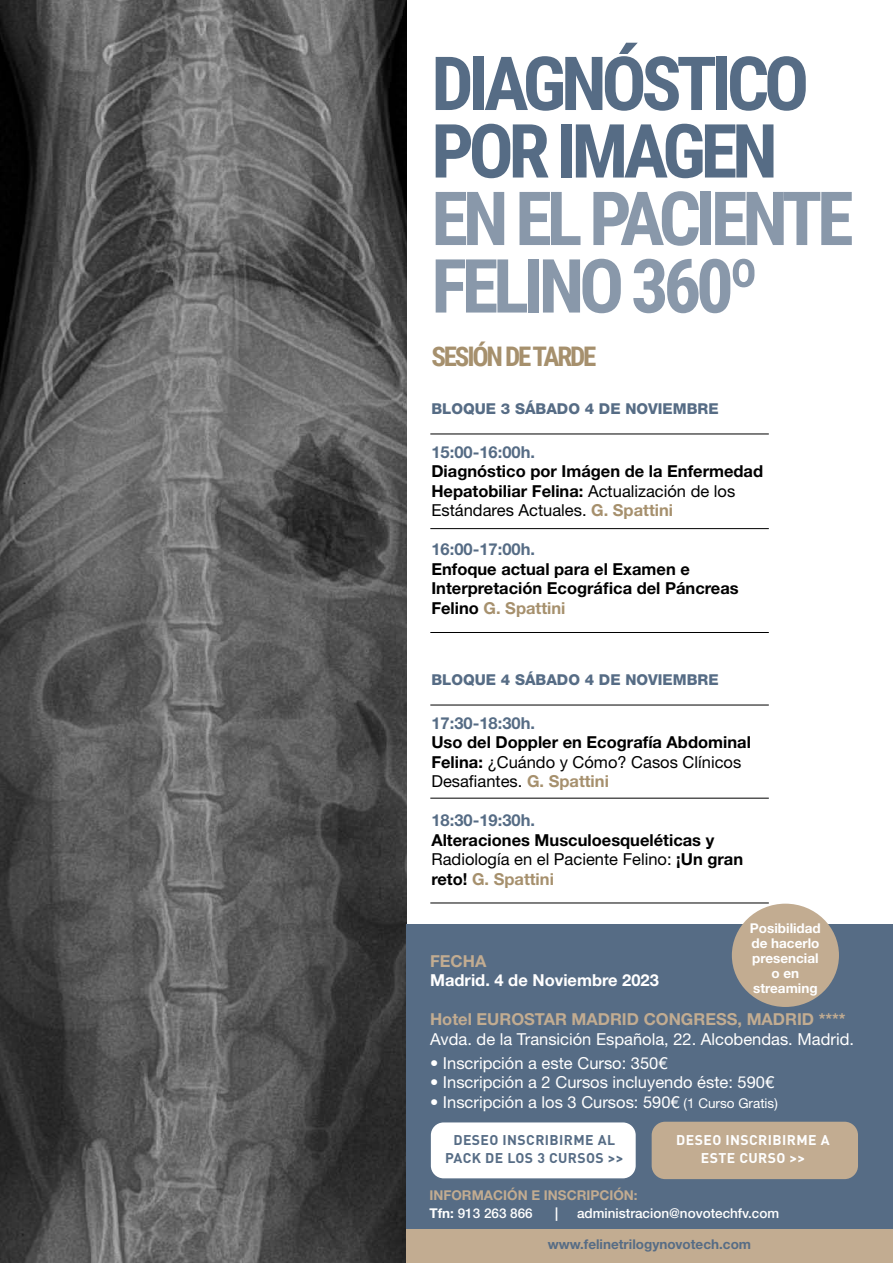
<style>
.page{position:relative;width:893px;height:1263px;background:#fff}
.page>*{position:absolute;margin:0;border:0;box-sizing:border-box;transform-origin:0 0}
.t1{font:700 74.7px/67.5px "Roboto Condensed";letter-spacing:-.07em;color:#8998aa}
.t2{font:700 74.7px/67.5px "Roboto Condensed";letter-spacing:-.07em;color:#566c85}
.t3{font:700 27px "Roboto Condensed";letter-spacing:-.08em;color:#a6906d}
.t4{font:700 16.5px/19.5px "Helvetica Neue LT Std";color:#000}
.t5{font:16.5px "Helvetica Neue LT Std";color:#fff}
.t6{font:700 16.5px "Helvetica Neue LT Std";color:#566c85}
.t7{font:700 16.5px "Helvetica Neue LT Std";color:#c2ac91}
.t8{font:700 16.5px "Helvetica Neue LT Std";color:#fff}
.t9{font:800 15px "Helvetica Neue LT Std";color:#566c85}
.t10{font:700 13.95px/17.9px "DIN Pro";letter-spacing:.03em;color:#566c85;text-align:center}
.t11{font:700 13.95px/17.9px "DIN Pro";letter-spacing:.03em;color:#fff;text-align:center}
.t12{font:700 13.5px/15px "Helvetica Neue LT Std";color:#fff;text-align:center}
.t13{font:700 13.5px/18px "Helvetica Neue LT Std";color:#c2ac91}
.t14{font:500 13.5px "Helvetica Neue LT Std";color:#fff}
.t15{font:700 13.5px "Helvetica Neue LT Std";color:#566c85}
.s1{font-weight:400}
.s2{color:#a6906d}
.s3{font-weight:700}
.s4{font-size:13.5px}
.s5{color:#fff}
.s6{font-weight:500;color:#fff}
</style>
<div class="page">
<img style="left:0;top:0;width:406px;height:1263px">
<hr style="left:430px;top:434px;width:339px;height:1px;background:#000">
<hr style="left:430px;top:632px;width:339px;height:1px;background:#000">
<hr style="left:430px;top:528px;width:339px;height:1px;background:#000">
<hr style="left:430px;top:705px;width:339px;height:1px;background:#000">
<hr style="left:430px;top:902px;width:339px;height:1px;background:#000">
<hr style="left:430px;top:798px;width:339px;height:1px;background:#000">
<div style="left:406px;top:924px;width:487px;height:87px;background:#566c85"></div>
<div style="left:406px;top:1011px;width:487px;height:252px;background:#566c85"></div>
<div style="left:430px;top:1122px;width:206px;height:57px;background:#fff;border-radius:13px"></div>
<div style="left:429px;top:1121px;width:208px;height:59px;border:2px solid #566c85;border-radius:13px"></div>
<div style="left:652px;top:1122px;width:206px;height:57px;background:#c2ac91;border-radius:13px"></div>
<div style="left:732px;top:904px;width:107px;height:103px;background:#c2ac91;border-radius:50%"></div>
<div style="left:406px;top:1230px;width:487px;height:33px;background:#c2ac91"></div>
<h1 class="t2" style="left:431px;top:47px;width:379px">DIAGNÓSTICO<br>POR IMAGEN</h1>
<h1 class="t1" style="left:431px;top:182px;width:424px">EN EL PACIENTE<br>FELINO 360º</h1>
<h2 class="t3" style="left:431px;top:338px;width:167px">SESIÓN DE TARDE</h2>
<p class="t9" style="left:431px;top:400px;width:289px">BLOQUE 3 SÁBADO 4 DE NOVIEMBRE</p>
<p class="t6" style="left:431px;top:442px;width:105px">15:00-16:00h.</p>
<p class="t4" style="left:431px;top:461px;width:333px">Diagnóstico por Imágen de la Enfermedad<br>Hepatobiliar Felina: <span class="s1">Actualización de los<br>Estándares Actuales.</span> <span class="s2">G. Spattini</span></p>
<p class="t6" style="left:431px;top:539px;width:105px">16:00-17:00h.</p>
<p class="t4" style="left:431px;top:559px;width:309px">Enfoque actual para el Examen e<br>Interpretación Ecográfica del Páncreas<br>Felino <span class="s2">G. Spattini</span></p>
<p class="t9" style="left:431px;top:671px;width:289px">BLOQUE 4 SÁBADO 4 DE NOVIEMBRE</p>
<p class="t6" style="left:431px;top:713px;width:105px">17:30-18:30h.</p>
<p class="t4" style="left:431px;top:732px;width:321px">Uso del Doppler en Ecografía Abdominal<br>Felina: <span class="s1">¿Cuándo y Cómo? Casos Clínicos<br>Desafiantes.</span> <span class="s2">G. Spattini</span></p>
<p class="t6" style="left:431px;top:810px;width:105px">18:30-19:30h.</p>
<p class="t4" style="left:431px;top:830px;width:313px">Alteraciones Musculoesqueléticas y<br><span class="s1">Radiología en el Paciente Felino:</span> ¡Un gran reto! <span class="s2">G. Spattini</span></p>
<p class="t12" style="left:750px;top:920px;width:72px">Posibilidad de hacerlo presencial o en streaming</p>
<p class="t7" style="left:430px;top:951px;width:58px">FECHA</p>
<p class="t8" style="left:430px;top:970px;width:230px">Madrid. 4 de Noviembre 2023</p>
<p class="t7" style="left:430px;top:1009px;width:417px">Hotel EUROSTAR MADRID CONGRESS, MADRID ****</p>
<p class="t5" style="left:430px;top:1029px;width:425px">Avda. de la Transición Española, 22. Alcobendas. Madrid.</p>
<p class="t5" style="left:430px;top:1053px;width:239px"><span class="s3">•</span> Inscripción a este Curso: 350€</p>
<p class="t5" style="left:430px;top:1072px;width:346px"><span class="s3">•</span> Inscripción a 2 Cursos incluyendo éste: 590€</p>
<p class="t5" style="left:430px;top:1092px;width:349px"><span class="s3">•</span> Inscripción a los 3 Cursos: 590€ <span class="s4">(1 Curso Gratis)</span></p>
<p class="t10" style="left:445px;top:1130px;width:180px">DESEO INSCRIBIRME AL<br>PACK DE LOS 3 CURSOS &gt;&gt;</p>
<p class="t11" style="left:676px;top:1130px;width:155px">DESEO INSCRIBIRME A<br>ESTE CURSO &gt;&gt;</p>
<p class="t13" style="left:429px;top:1185px;width:210px">INFORMACIÓN E INSCRIPCIÓN:<br><span class="s5">Tfn:</span> <span class="s6">913 263 866</span></p>
<p class="t12" style="left:555px;top:1205px;width:5px">|</p>
<p class="t14" style="left:577px;top:1205px;width:204px">administracion@novotechfv.com</p>
<p class="t15" style="left:548px;top:1236px;width:205px">www.felinetrilogynovotech.com</p>
</div>
